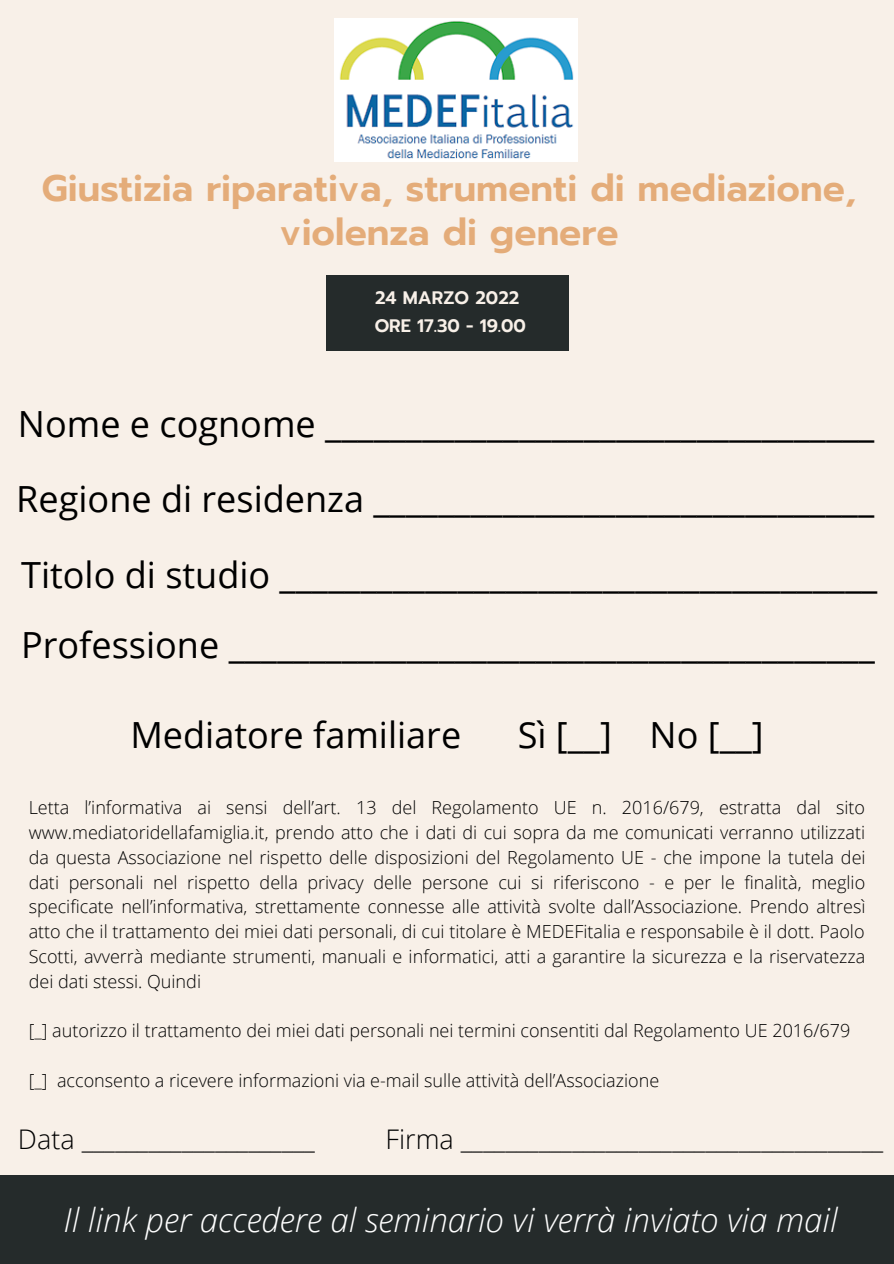
<style>
.page{position:relative;width:894px;height:1264px;background:#fff}
.page>*{position:absolute;margin:0;border:0;box-sizing:border-box;transform-origin:0 0}
.t1{font:600 36.75px/44px "Prompt";color:#e4ac79;text-align:center}
.t2{font:36px "Open Sans";color:#000}
.t3{font:italic 300 33px "Open Sans";color:#fff}
.t4{font:300 27px "Open Sans";color:#000}
.t5{font:300 18px/24.8px "Open Sans";color:#000;text-align:justify}
.t6{font:600 18px "Prompt";color:#f8f0e8}
</style>
<div class="page">
<div style="left:0;top:0;width:893px;height:1263px;background:#f8f0e8"></div>
<div style="left:326px;top:275px;width:242px;height:75px;background:#252b2b"></div>
<img style="left:334px;top:18px;width:243px;height:143px">
<div style="left:0;top:1175px;width:893px;height:88px;background:#252b2b"></div>
<p class="t1" style="left:42px;top:166px;width:815px">Giustizia riparativa, strumenti di mediazione, violenza di genere</p>
<p class="t6" style="left:375px;top:284px;width:146px">24 MARZO 2022</p>
<p class="t6" style="left:374px;top:312px;width:153px">ORE 17.30 - 19.00</p>
<p class="t2" style="left:18px;top:398px;width:857px">Nome e cognome __________________________________</p>
<p class="t2" style="left:16px;top:473px;width:859px">Regione di residenza _______________________________</p>
<p class="t2" style="left:21px;top:549px;width:857px">Titolo di studio _____________________________________</p>
<p class="t2" style="left:21px;top:619px;width:855px">Professione ________________________________________</p>
<p class="t2" style="left:130px;top:709px;width:332px">Mediatore familiare</p>
<p class="t2" style="left:517px;top:709px;width:247px">Sì [__] No [__]</p>
<p class="t5" style="left:29px;top:795px;width:838px">Letta l’informativa ai sensi dell’art. 13 del Regolamento UE n. 2016/679, estratta dal sito www.mediatoridellafamiglia.it, prendo atto che i dati di cui sopra da me comunicati verranno utilizzati da questa Associazione nel rispetto delle disposizioni del Regolamento UE - che impone la tutela dei dati personali nel rispetto della privacy delle persone cui si riferiscono - e per le finalità, meglio specificate nell’informativa, strettamente connesse alle attività svolte dall’Associazione. Prendo altresì atto che il trattamento dei miei dati personali, di cui titolare è MEDEFitalia e responsabile è il dott. Paolo Scotti, avverrà mediante strumenti, manuali e informatici, atti a garantire la sicurezza e la riservatezza dei dati stessi. Quindi</p>
<p class="t5" style="left:29px;top:1017px;width:823px">[_] autorizzo il trattamento dei miei dati personali nei termini consentiti dal Regolamento UE 2016/679</p>
<p class="t5" style="left:29px;top:1067px;width:632px">[_] acconsento a ricevere informazioni via e-mail sulle attività dell’Associazione</p>
<p class="t4" style="left:18px;top:1119px;width:298px">Data _____________________</p>
<p class="t4" style="left:385px;top:1119px;width:499px">Firma ______________________________________</p>
<p class="t3" style="left:63px;top:1196px;width:775px">Il link per accedere al seminario vi verrà inviato via mail</p>
</div>
